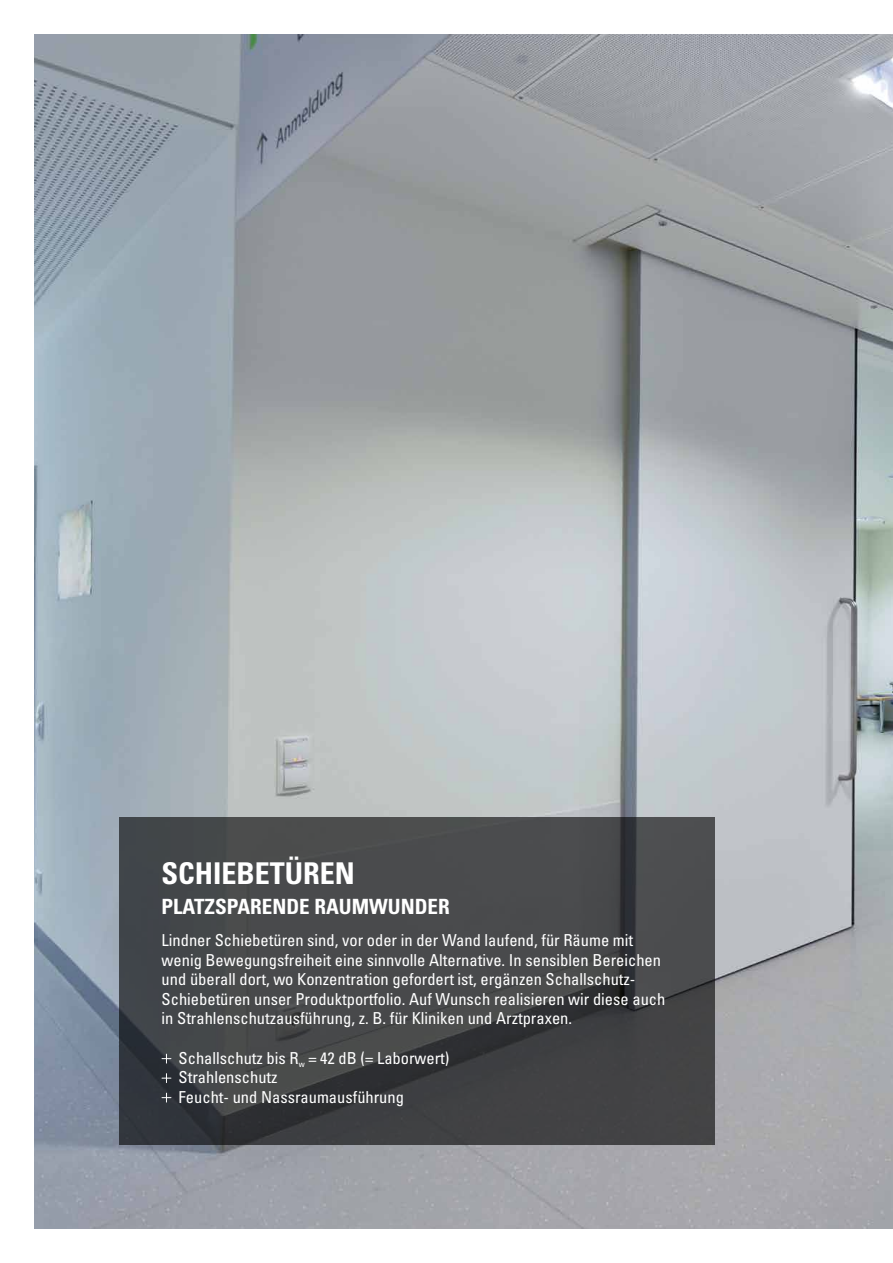
<style>
.page{position:relative;width:893px;height:1263px;background:#fff}
.page>*{position:absolute;margin:0;border:0;box-sizing:border-box;transform-origin:0 0}
.t1{font:700 condensed 30px "Univers LT Pro";color:#fff}
.t2{font:700 condensed 21px "Univers LT Pro";color:#fff}
.t3{font:condensed 16.5px/19.5px "Univers LT Pro";color:#fff}
</style>
<div class="page">
<img style="left:34px;top:34px;width:859px;height:1195px">
<svg style="left:119px;top:817px;width:595px;height:328px;background:#434447"></svg>
<svg style="left:162px;top:1054px;width:9px;height:9px"></svg>
<svg style="left:162px;top:1073px;width:9px;height:10px"></svg>
<svg style="left:162px;top:1093px;width:9px;height:9px"></svg>
<h1 class="t1" style="left:162px;top:854px;width:195px">SCHIEBETÜREN</h1>
<p class="t2" style="left:162px;top:893px;width:290px">PLATZSPARENDE RAUMWUNDER</p>
<p class="t3" style="left:162px;top:930px;width:505px">Lindner Schiebetüren sind, vor oder in der Wand laufend, für Räume mit wenig Bewegungsfreiheit eine sinnvolle Alternative. In sensiblen Bereichen und überall dort, wo Konzentration gefordert ist, ergänzen Schallschutz-Schiebetüren unser Produktportfolio. Auf Wunsch realisieren wir diese auch in Strahlenschutzausführung, z. B. für Kliniken und Arztpraxen.</p>
<p class="t3" style="left:179px;top:1047px;width:272px">Schallschutz bis R<sub>w</sub> = 42 dB (= Laborwert)<br>Strahlenschutz<br>Feucht- und Nassraumausführung</p>
</div>
